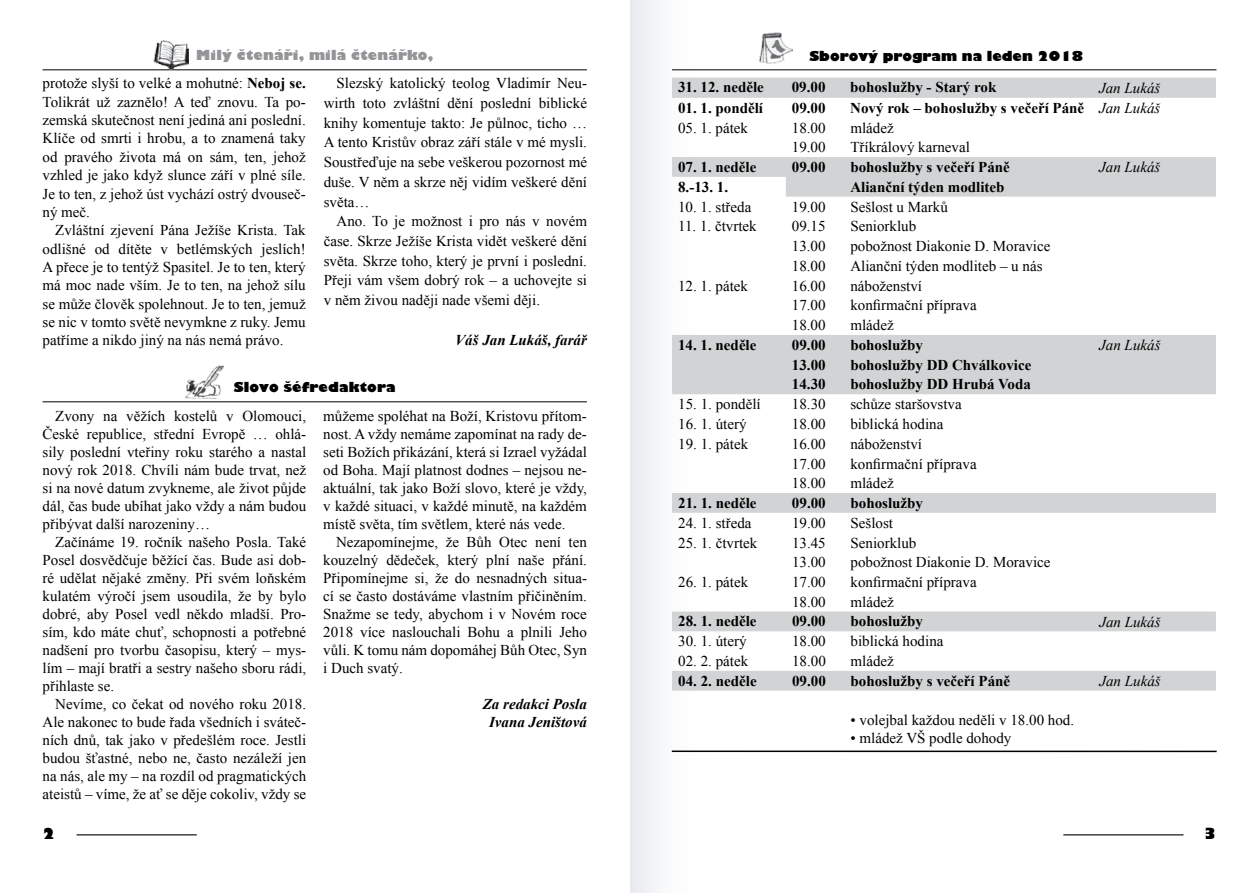
<style>
.page{position:relative;width:1259px;height:893px;background:#fff}
.page>*{position:absolute;margin:0;border:0;box-sizing:border-box;transform-origin:0 0}
.t1{font:15px/18px "Times New Roman";color:#000;text-align:justify}
.t2{font:700 15px "Times New Roman";color:#000}
.t3{font:italic 700 15px/18px "Times New Roman";color:#000;text-align:center}
.t4{font:italic 15px "Times New Roman";color:#000}
.t5{font:800 15px "Gilbert";color:#000}
.t6{font:800 13.5px "Gilbert";color:#000}
.t7{font:800 13.5px "Gilbert";letter-spacing:.01em;color:#939598}
.s1{font-weight:700}
.s2{font-weight:400;font-style:italic}
</style>
<div class="page">
<hr style="left:77px;top:834px;width:120px;height:1px;background:#000">
<hr style="left:1063px;top:834px;width:120px;height:1px;background:#000">
<div style="left:630px;top:0;width:67px;height:893px;background:#f4f5f7"></div>
<hr style="left:43px;top:401px;width:544px;height:1px;background:#000">
<img style="left:185px;top:366px;width:39px;height:32px">
<hr style="left:672px;top:69px;width:544px;height:1px;background:#000">
<img style="left:759px;top:32px;width:33px;height:32px">
<svg style="left:672px;top:78px;width:544px;height:613px"></svg>
<hr style="left:672px;top:750px;width:544px;height:2px;background:#000">
<hr style="left:43px;top:69px;width:544px;height:1px;background:#000">
<img style="left:154px;top:41px;width:35px;height:28px">
<p class="t7" style="left:196px;top:47px;width:238px">Milý čtenáři, milá čtenářko,</p>
<p class="t1" style="left:43px;top:74px;width:265px">protože slyší to velké a mohutné: <span class="s1">Neboj se.<br></span>Tolikrát už zaznělo! A teď znovu. Ta po&shy;zemská skutečnost není jediná ani poslední.<br>Klíče od smrti i hrobu, a to znamená taky od pravého života má on sám, ten, jehož vzhled je jako když slunce září v plné síle.<br>Je to ten, z jehož úst vychází ostrý dvouseč&shy;ný meč.</p>
<p class="t1" style="left:43px;top:221px;width:265px;text-indent:13px">Zvláštní zjevení Pána Ježíše Krista. Tak odlišné od dítěte v betlémských jeslích!<br>A přece je to tentýž Spasitel. Je to ten, který má moc nade vším. Je to ten, na jehož sílu se může člověk spolehnout. Je to ten, jemuž se nic v tomto světě nevymkne z ruky. Jemu patříme a nikdo jiný na nás nemá právo.</p>
<p class="t1" style="left:324px;top:73px;width:265px;line-height:19.6px;text-indent:13px">Slezský katolický teolog Vladimír Neu&shy;wirth toto zvláštní dění poslední biblické knihy komentuje takto: Je půlnoc, ticho … A tento Kristův obraz září stále v mé mysli.<br>Soustřeďuje na sebe veškerou pozornost mé duše. V něm a skrze něj vidím veškeré dění světa…</p>
<p class="t1" style="left:324px;top:211px;width:265px;line-height:19.6px;text-indent:13px">Ano. To je možnost i pro nás v novém čase. Skrze Ježíše Krista vidět veškeré dění světa. Skrze toho, který je první i poslední.<br>Přeji vám všem dobrý rok – a uchovejte si v něm živou naději nade všemi ději.</p>
<p class="t3" style="left:455px;top:331px;width:133px">Váš Jan Lukáš, farář</p>
<p class="t6" style="left:234px;top:379px;width:164px">Slovo šéfredaktora</p>
<p class="t1" style="left:43px;top:406px;width:265px;text-indent:13px">Zvony na věžích kostelů v Olomouci, České republice, střední Evropě … ohlá&shy;sily poslední vteřiny roku starého a nastal nový rok 2018. Chvíli nám bude trvat, než si na nové datum zvykneme, ale život půjde dál, čas bude ubíhat jako vždy a nám budou přibývat další narozeniny…</p>
<p class="t1" style="left:43px;top:532px;width:265px;text-indent:13px">Začínáme 19. ročník našeho Posla. Také Posel dosvědčuje běžící čas. Bude asi dob&shy;ré udělat nějaké změny. Při svém loňském kulatém výročí jsem usoudila, že by bylo dobré, aby Posel vedl někdo mladší. Pro&shy;sím, kdo máte chuť, schopnosti a potřebné nadšení pro tvorbu časopisu, který – mys&shy;lím – mají bratři a sestry našeho sboru rádi, přihlaste se.</p>
<p class="t1" style="left:43px;top:694px;width:265px;text-indent:13px">Nevíme, co čekat od nového roku 2018.<br>Ale nakonec to bude řada všedních i sváteč&shy;ních dnů, tak jako v předešlém roce. Jestli budou šťastné, nebo ne, často nezáleží jen na nás, ale my – na rozdíl od pragmatických ateistů – víme, že ať se děje cokoliv, vždy se</p>
<p class="t1" style="left:323px;top:406px;width:265px">můžeme spoléhat na Boží, Kristovu přítom&shy;nost. A vždy nemáme zapomínat na rady de&shy;seti Božích přikázání, která si Izrael vyžádal od Boha. Mají platnost dodnes – nejsou ne&shy;aktuální, tak jako Boží slovo, které je vždy, v každé situaci, v každé minutě, na každém místě světa, tím světlem, které nás vede.</p>
<p class="t1" style="left:323px;top:532px;width:265px;text-indent:13px">Nezapomínejme, že Bůh Otec není ten kouzelný dědeček, který plní naše přání.<br>Připomínejme si, že do nesnadných situa&shy;cí se často dostáváme vlastním přičiněním.<br>Snažme se tedy, abychom i v Novém roce 2018 více naslouchali Bohu a plnili Jeho vůli. K tomu nám dopomáhej Bůh Otec, Syn i Duch svatý.</p>
<p class="t3" style="left:483px;top:694px;width:106px">Za redakci Posla<br>Ivana Jeništová</p>
<p class="t6" style="left:809px;top:48px;width:275px">Sborový program na leden 2018</p>
<p class="t2" style="left:678px;top:77px;width:87px">31. 12. neděle</p>
<p class="t2" style="left:792px;top:77px;width:35px">09.00</p>
<p class="t2" style="left:850px;top:77px;width:147px">bohoslužby - Starý rok</p>
<p class="t4" style="left:1099px;top:77px;width:63px">Jan Lukáš</p>
<p class="t2" style="left:678px;top:97px;width:87px">01. 1. pondělí</p>
<p class="t2" style="left:792px;top:97px;width:35px">09.00</p>
<p class="t2" style="left:850px;top:97px;width:311px">Nový rok – bohoslužby s večeří Páně <span class="s2">Jan Lukáš</span></p>
<p class="t1" style="left:678px;top:118px;width:71px">05. 1. pátek</p>
<p class="t1" style="left:792px;top:118px;width:35px">18.00</p>
<p class="t1" style="left:850px;top:118px;width:45px">mládež</p>
<p class="t1" style="left:792px;top:138px;width:35px">19.00</p>
<p class="t1" style="left:850px;top:138px;width:121px">Tříkrálový karneval</p>
<p class="t2" style="left:678px;top:157px;width:80px">07. 1. neděle</p>
<p class="t2" style="left:792px;top:157px;width:35px">09.00</p>
<p class="t2" style="left:850px;top:157px;width:161px">bohoslužby s večeří Páně</p>
<p class="t4" style="left:1099px;top:157px;width:63px">Jan Lukáš</p>
<p class="t2" style="left:678px;top:176px;width:51px">8.-13. 1.</p>
<p class="t2" style="left:850px;top:176px;width:156px">Alianční týden modliteb</p>
<p class="t1" style="left:678px;top:197px;width:75px">10. 1. středa</p>
<p class="t1" style="left:792px;top:197px;width:35px">19.00</p>
<p class="t1" style="left:850px;top:197px;width:99px">Sešlost u Marků</p>
<p class="t1" style="left:678px;top:217px;width:80px">11. 1. čtvrtek</p>
<p class="t1" style="left:792px;top:217px;width:35px">09.15</p>
<p class="t1" style="left:850px;top:217px;width:67px">Seniorklub</p>
<p class="t1" style="left:792px;top:237px;width:35px">13.00</p>
<p class="t1" style="left:850px;top:237px;width:201px">pobožnost Diakonie D. Moravice</p>
<p class="t1" style="left:792px;top:257px;width:35px">18.00</p>
<p class="t1" style="left:850px;top:257px;width:194px">Alianční týden modliteb – u nás</p>
<p class="t1" style="left:678px;top:276px;width:71px">12. 1. pátek</p>
<p class="t1" style="left:792px;top:276px;width:35px">16.00</p>
<p class="t1" style="left:850px;top:276px;width:73px">náboženství</p>
<p class="t1" style="left:792px;top:296px;width:35px">17.00</p>
<p class="t1" style="left:850px;top:296px;width:128px">konfirmační příprava</p>
<p class="t1" style="left:792px;top:316px;width:35px">18.00</p>
<p class="t1" style="left:850px;top:316px;width:45px">mládež</p>
<p class="t2" style="left:678px;top:334px;width:80px">14. 1. neděle</p>
<p class="t2" style="left:792px;top:334px;width:35px">09.00</p>
<p class="t2" style="left:850px;top:334px;width:74px">bohoslužby</p>
<p class="t4" style="left:1099px;top:335px;width:63px">Jan Lukáš</p>
<p class="t2" style="left:792px;top:354px;width:35px">13.00</p>
<p class="t2" style="left:850px;top:354px;width:182px">bohoslužby DD Chválkovice</p>
<p class="t2" style="left:792px;top:374px;width:35px">14.30</p>
<p class="t2" style="left:850px;top:374px;width:182px">bohoslužby DD Hrubá Voda</p>
<p class="t1" style="left:678px;top:395px;width:84px">15. 1. pondělí</p>
<p class="t1" style="left:792px;top:395px;width:35px">18.30</p>
<p class="t1" style="left:850px;top:395px;width:113px">schůze staršovstva</p>
<p class="t1" style="left:678px;top:415px;width:70px">16. 1. úterý</p>
<p class="t1" style="left:792px;top:415px;width:35px">18.00</p>
<p class="t1" style="left:850px;top:415px;width:94px">biblická hodina</p>
<p class="t1" style="left:678px;top:435px;width:71px">19. 1. pátek</p>
<p class="t1" style="left:792px;top:435px;width:35px">16.00</p>
<p class="t1" style="left:850px;top:435px;width:73px">náboženství</p>
<p class="t1" style="left:792px;top:454px;width:35px">17.00</p>
<p class="t1" style="left:850px;top:454px;width:128px">konfirmační příprava</p>
<p class="t1" style="left:792px;top:474px;width:35px">18.00</p>
<p class="t1" style="left:850px;top:474px;width:45px">mládež</p>
<p class="t2" style="left:678px;top:492px;width:80px">21. 1. neděle</p>
<p class="t2" style="left:792px;top:492px;width:35px">09.00</p>
<p class="t2" style="left:850px;top:492px;width:74px">bohoslužby</p>
<p class="t1" style="left:678px;top:514px;width:75px">24. 1. středa</p>
<p class="t1" style="left:792px;top:514px;width:35px">19.00</p>
<p class="t1" style="left:850px;top:514px;width:44px">Sešlost</p>
<p class="t1" style="left:678px;top:533px;width:81px">25. 1. čtvrtek</p>
<p class="t1" style="left:792px;top:533px;width:35px">13.45</p>
<p class="t1" style="left:850px;top:533px;width:67px">Seniorklub</p>
<p class="t1" style="left:792px;top:553px;width:35px">13.00</p>
<p class="t1" style="left:850px;top:553px;width:201px">pobožnost Diakonie D. Moravice</p>
<p class="t1" style="left:678px;top:573px;width:71px">26. 1. pátek</p>
<p class="t1" style="left:792px;top:573px;width:35px">17.00</p>
<p class="t1" style="left:850px;top:573px;width:128px">konfirmační příprava</p>
<p class="t1" style="left:792px;top:593px;width:35px">18.00</p>
<p class="t1" style="left:850px;top:593px;width:45px">mládež</p>
<p class="t2" style="left:678px;top:611px;width:80px">28. 1. neděle</p>
<p class="t2" style="left:792px;top:611px;width:35px">09.00</p>
<p class="t2" style="left:850px;top:611px;width:74px">bohoslužby</p>
<p class="t4" style="left:1099px;top:611px;width:63px">Jan Lukáš</p>
<p class="t1" style="left:678px;top:632px;width:70px">30. 1. úterý</p>
<p class="t1" style="left:792px;top:632px;width:35px">18.00</p>
<p class="t1" style="left:850px;top:632px;width:94px">biblická hodina</p>
<p class="t1" style="left:678px;top:652px;width:71px">02. 2. pátek</p>
<p class="t1" style="left:792px;top:652px;width:35px">18.00</p>
<p class="t1" style="left:850px;top:652px;width:45px">mládež</p>
<p class="t2" style="left:678px;top:670px;width:80px">04. 2. neděle</p>
<p class="t2" style="left:792px;top:670px;width:35px">09.00</p>
<p class="t2" style="left:850px;top:670px;width:161px">bohoslužby s večeří Páně</p>
<p class="t4" style="left:1099px;top:671px;width:63px">Jan Lukáš</p>
<p class="t1" style="left:850px;top:710px;width:225px">• volejbal každou neděli v 18.00 hod.</p>
<p class="t1" style="left:850px;top:728px;width:162px">• mládež VŠ podle dohody</p>
<p class="t5" style="left:43px;top:824px;width:14px">2</p>
<p class="t5" style="left:1203px;top:824px;width:14px">3</p>
</div>
